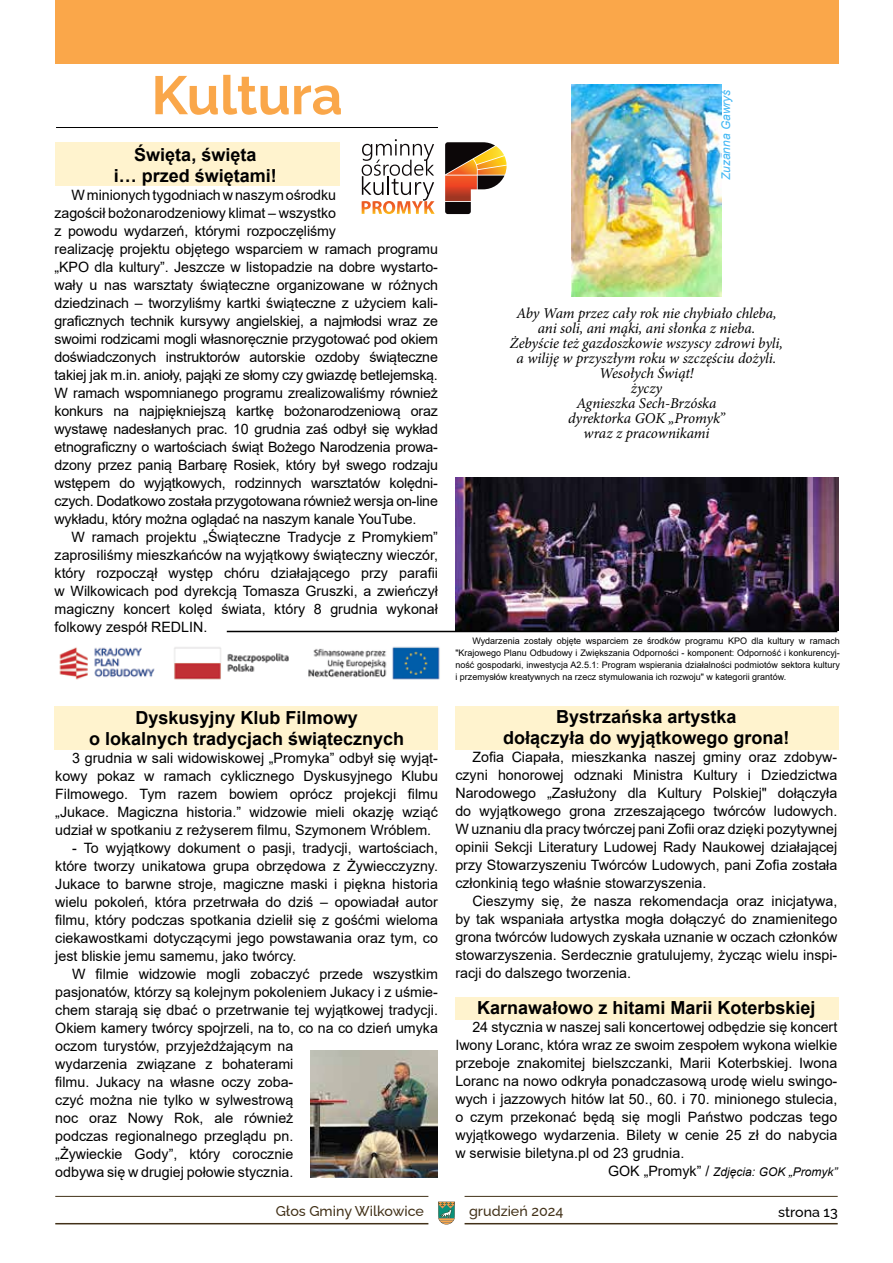
<style>
.page{position:relative;width:893px;height:1263px;background:#fff}
.page>*{position:absolute;margin:0;border:0;box-sizing:border-box;transform-origin:0 0}
.t1{font:700 54px "Raleway";color:#faa74a}
.t2{font:700 18px/21px "Arial";color:#000;text-align:center}
.t3{font:italic 15px/15px "Minion Pro";letter-spacing:-.005em;color:#000;text-align:center}
.t4{font:14.25px/18px "Arial";letter-spacing:-.005em;color:#000;text-align:justify}
.t5{font:500 14.25px "Raleway";color:#423118}
.t6{font:500 14.25px "Raleway";color:#000}
.t7{font:italic 12px "Arial";color:#000}
.t8{font:italic 12px "Arial";color:#41b7f4}
.t9{font:9px/12px "Arial";color:#000;text-align:justify}
.s1{font-style:normal;font-size:14.25px}
</style>
<div class="page">
<svg style="left:438px;top:1202px;width:17px;height:22px"></svg>
<hr style="left:55px;top:1196px;width:373px;height:1px;background:#423118">
<hr style="left:465px;top:1196px;width:373px;height:1px;background:#423118">
<hr style="left:55px;top:1223px;width:373px;height:1px;background:#423118">
<hr style="left:465px;top:1223px;width:373px;height:1px;background:#423118">
<div style="left:56px;top:142px;width:284px;height:44px;background:#fff3ce"></div>
<div style="left:55px;top:706px;width:383px;height:44px;background:#fff3ce"></div>
<div style="left:455px;top:706px;width:383px;height:44px;background:#fff3ce"></div>
<div style="left:455px;top:997px;width:383px;height:23px;background:#fff3ce"></div>
<img style="left:455px;top:477px;width:383px;height:154px">
<svg style="left:445px;top:142px;width:62px;height:72px"></svg>
<svg style="left:362px;top:139px;width:73px;height:75px"></svg>
<hr style="left:56px;top:127px;width:382px;height:1px;background:#000">
<div style="left:55px;top:0;width:783px;height:63px;background:#faa74a"></div>
<img style="left:59px;top:646px;width:381px;height:34px">
<img style="left:310px;top:1050px;width:128px;height:128px">
<hr style="left:227px;top:631px;width:610px;height:1px;background:#000">
<img style="left:571px;top:85px;width:150px;height:212px">
<h1 class="t1" style="left:151px;top:52px;width:193px">Kultura</h1>
<p class="t2" style="left:114px;top:144px;width:165px">Święta, święta<br>i… przed świętami!</p>
<p class="t4" style="left:55px;top:185px;width:385px;text-align:left;text-indent:17px">Wminionych tygodniach wnaszym ośrodku<br>zagościł bożonarodzeniowy klimat – wszystko<br>z powodu wydarzeń, którymi rozpoczęliśmy<br>realizację projektu objętego wsparciem w ramach programu „KPO dla kultury”. Jeszcze w listopadzie na dobre wystarto&shy;wały u nas warsztaty świąteczne organizowane w różnych dziedzinach – tworzyliśmy kartki świąteczne z użyciem kali&shy;graficznych technik kursywy angielskiej, a najmłodsi wraz ze swoimi rodzicami mogli własnoręcznie przygotować pod okiem doświadczonych instruktorów autorskie ozdoby świąteczne takiej jak m.in. anioły, pająki ze słomy czy gwiazdę betlejemską.<br>W ramach wspomnianego programu zrealizowaliśmy również konkurs na najpiękniejszą kartkę bożonarodzeniową oraz wystawę nadesłanych prac. 10 grudnia zaś odbył się wykład etnograficzny o wartościach świąt Bożego Narodzenia prowa&shy;dzony przez panią Barbarę Rosiek, który był swego rodzaju wstępem do wyjątkowych, rodzinnych warsztatów kolędni&shy;czych. Dodatkowo została przygotowana również wersja on-line wykładu, który można oglądać na naszym kanale YouTube.</p>
<p class="t4" style="left:55px;top:527px;width:385px;text-indent:17px">W ramach projektu „Świąteczne Tradycje z Promykiem” zaprosiliśmy mieszkańców na wyjątkowy świąteczny wieczór, który rozpoczął występ chóru działającego przy parafii w Wilkowicach pod dyrekcją Tomasza Gruszki, a zwieńczył magiczny koncert kolęd świata, który 8 grudnia wykonał folkowy zespół REDLIN.</p>
<p class="t2" style="left:89px;top:707px;width:317px">Dyskusyjny Klub Filmowy<br>o lokalnych tradycjach świątecznych</p>
<p class="t4" style="left:55px;top:749px;width:384px;text-indent:17px">3 grudnia w sali widowiskowej „Promyka” odbył się wyjąt&shy;kowy pokaz w ramach cyklicznego Dyskusyjnego Klubu Filmowego. Tym razem bowiem oprócz projekcji filmu „Jukace. Magiczna historia.” widzowie mieli okazję wziąć udział w spotkaniu z reżyserem filmu, Szymonem Wróblem.</p>
<p class="t4" style="left:55px;top:839px;width:384px;text-indent:17px">- To wyjątkowy dokument o pasji, tradycji, wartościach, które tworzy unikatowa grupa obrzędowa z Żywiecczyzny.<br>Jukace to barwne stroje, magiczne maski i piękna historia wielu pokoleń, która przetrwała do dziś – opowiadał autor filmu, który podczas spotkania dzielił się z gośćmi wieloma ciekawostkami dotyczącymi jego powstawania oraz tym, co jest bliskie jemu samemu, jako twórcy.</p>
<p class="t4" style="left:55px;top:965px;width:384px;text-align:left;text-indent:17px">W filmie widzowie mogli zobaczyć przede wszystkim pasjonatów, którzy są kolejnym pokoleniem Jukacy i z uśmie&shy;chem starają się dbać o przetrwanie tej wyjątkowej tradycji.<br>Okiem kamery twórcy spojrzeli, na to, co na co dzień umyka oczom turystów, przyjeżdżającym na<br>wydarzenia związane z bohaterami<br>filmu. Jukacy na własne oczy zoba-<br>czyć można nie tylko w sylwestrową<br>noc oraz Nowy Rok, ale również<br>podczas regionalnego przeglądu pn.<br>„Żywieckie Gody”, który corocznie<br>odbywa się w drugiej połowie stycznia.</p>
<p class="t8" style="left:718px;top:180px;width:92px;rotate:-90deg">Zuzanna Gawryś</p>
<p class="t3" style="left:510px;top:305px;width:275px">Aby Wam przez cały rok nie chybiało chleba, ani soli, ani mąki, ani słonka z nieba.<br>Żebyście też gazdoszkowie wszyscy zdrowi byli, a wiliję w przyszłym roku w szczęściu dożyli.<br>Wesołych Świąt!<br>życzy<br>Agnieszka Sech-Brzóska<br>dyrektorka GOK „Promyk”<br>wraz z pracownikami</p>
<p class="t9" style="left:455px;top:635px;width:386px;text-indent:17px">Wydarzenia zostały objęte wsparciem ze środków programu KPO dla kultury w ramach "Krajowego Planu Odbudowy i Zwiększania Odporności - komponent: Odporność i konkurencyj&shy;ność gospodarki, inwestycja A2.5.1: Program wspierania działalności podmiotów sektora kultury i przemysłów kreatywnych na rzecz stymulowania ich rozwoju" w kategorii grantów.</p>
<p class="t2" style="left:503px;top:707px;width:288px">Bystrzańska artystka<br>dołączyła do wyjątkowego grona!</p>
<p class="t4" style="left:455px;top:748px;width:383px;text-indent:17px">Zofia Ciapała, mieszkanka naszej gminy oraz zdobyw&shy;czyni honorowej odznaki Ministra Kultury i Dziedzictwa Narodowego „Zasłużony dla Kultury Polskiej" dołączyła do wyjątkowego grona zrzeszającego twórców ludowych.<br>W uznaniu dla pracy twórczej pani Zofii oraz dzięki pozytywnej opinii Sekcji Literatury Ludowej Rady Naukowej działającej przy Stowarzyszeniu Twórców Ludowych, pani Zofia została członkinią tego właśnie stowarzyszenia.</p>
<p class="t4" style="left:455px;top:892px;width:383px;text-indent:17px">Cieszymy się, że nasza rekomendacja oraz inicjatywa, by tak wspaniała artystka mogła dołączyć do znamienitego grona twórców ludowych zyskała uznanie w oczach członków stowarzyszenia. Serdecznie gratulujemy, życząc wielu inspi&shy;racji do dalszego tworzenia.</p>
<p class="t2" style="left:477px;top:998px;width:340px">Karnawałowo z hitami Marii Koterbskiej</p>
<p class="t4" style="left:455px;top:1018px;width:383px;text-indent:17px">24 stycznia w naszej sali koncertowej odbędzie się koncert Iwony Loranc, która wraz ze swoim zespołem wykona wielkie przeboje znakomitej bielszczanki, Marii Koterbskiej. Iwona Loranc na nowo odkryła ponadczasową urodę wielu swingo&shy;wych i jazzowych hitów lat 50., 60. i 70. minionego stulecia, o czym przekonać będą się mogli Państwo podczas tego wyjątkowego wydarzenia. Bilety w cenie 25 zł do nabycia w serwisie biletyna.pl od 23 grudnia.</p>
<p class="t7" style="left:608px;top:1164px;width:231px"><span class="s1">GOK „Promyk” /</span> Zdjęcia: GOK „Promyk”</p>
<p class="t5" style="left:276px;top:1200px;width:150px">Głos Gminy Wilkowice</p>
<p class="t5" style="left:469px;top:1200px;width:96px">grudzień 2024</p>
<p class="t6" style="left:778px;top:1200px;width:61px">strona 13</p>
</div>
